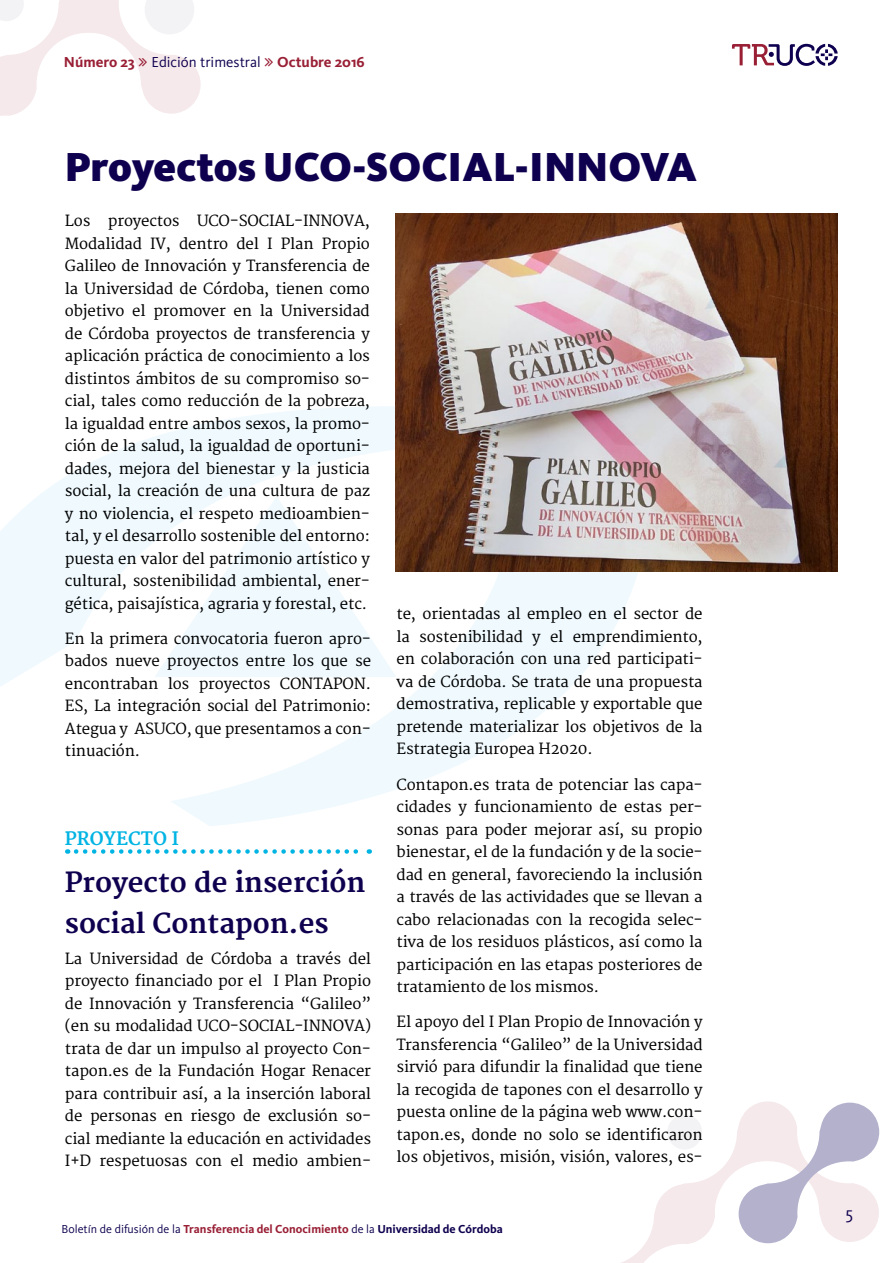
<style>
.page{position:relative;width:893px;height:1263px;background:#fff}
.page>*{position:absolute;margin:0;border:0;box-sizing:border-box;transform-origin:0 0}
.t1{font:900 42px "Kievit OT";color:#0f004f}
.t2{font:700 27px/40.5px "Merriweather";color:#0f004f}
.t3{font:700 18px "Merriweather";color:#00b4e3}
.t4{font:18px "Kievit OT";color:#0f004f}
.t5{font:15px/22.5px "Merriweather";letter-spacing:-.01em;color:#000;text-align:justify}
.t6{font:700 15px "Kievit OT";color:#991f35}
.t7{font:700 12px "Kievit OT";color:#991f35}
.s1{font-weight:400;color:#0f004f}
.s2{color:#0f004f}
</style>
<div class="page">
<svg style="left:0;top:406px;width:642px;height:420px"></svg>
<svg style="left:621px;top:1101px;width:150px;height:162px"></svg>
<svg style="left:739px;top:1102px;width:140px;height:141px"></svg>
<svg style="left:732px;top:44px;width:106px;height:22px"></svg>
<svg style="left:76px;top:849px;width:294px;height:5px"></svg>
<img style="left:395px;top:214px;width:443px;height:357px">
<svg style="left:0;top:0;width:201px;height:116px"></svg>
<p class="t6" style="left:64px;top:53px;width:302px">Número 23 <span class="s1">Edición trimestral</span> Octubre 2016</p>
<h1 class="t1" style="left:65px;top:141px;width:634px">Proyectos UCO-SOCIAL-INNOVA</h1>
<p class="t5" style="left:65px;top:210px;width:307px">Los proyectos UCO-SOCIAL-INNOVA, Modalidad IV, dentro del I Plan Propio Galileo de Innovación y Transferencia de la Universidad de Córdoba, tienen como objetivo el promover en la Universidad de Córdoba proyectos de transferencia y aplicación práctica de conocimiento a los distintos ámbitos de su compromiso so&shy;cial, tales como reducción de la pobreza, la igualdad entre ambos sexos, la promo&shy;ción de la salud, la igualdad de oportuni&shy;dades, mejora del bienestar y la justicia social, la creación de una cultura de paz y no violencia, el respeto medioambien&shy;tal, y el desarrollo sostenible del entorno: puesta en valor del patrimonio artístico y cultural, sostenibilidad ambiental, ener&shy;gética, paisajística, agraria y forestal, etc.</p>
<p class="t5" style="left:65px;top:628px;width:308px">En la primera convocatoria fueron apro&shy;bados nueve proyectos entre los que se encontraban los proyectos CONTAPON.<br>ES, La integración social del Patrimonio:<br>Ategua y ASUCO, que presentamos a con&shy;tinuación.</p>
<p class="t3" style="left:65px;top:828px;width:114px">PROYECTO I</p>
<h2 class="t2" style="left:65px;top:863px;width:302px">Proyecto de inserción social Contapon.es</h2>
<p class="t5" style="left:65px;top:947px;width:308px">La Universidad de Córdoba a través del proyecto financiado por el I Plan Propio de Innovación y Transferencia “Galileo” (en su modalidad UCO-SOCIAL-INNOVA) trata de dar un impulso al proyecto Con&shy;tapon.es de la Fundación Hogar Renacer para contribuir así, a la inserción laboral de personas en riesgo de exclusión so&shy;cial mediante la educación en actividades I+D respetuosas con el medio ambien-</p>
<p class="t5" style="left:397px;top:603px;width:308px">te, orientadas al empleo en el sector de la sostenibilidad y el emprendimiento, en colaboración con una red participati&shy;va de Córdoba. Se trata de una propuesta demostrativa, replicable y exportable que pretende materializar los objetivos de la Estrategia Europea H2020.</p>
<p class="t5" style="left:397px;top:774px;width:308px">Contapon.es trata de potenciar las capa&shy;cidades y funcionamiento de estas per&shy;sonas para poder mejorar así, su propio bienestar, el de la fundación y de la socie&shy;dad en general, favoreciendo la inclusión a través de las actividades que se llevan a cabo relacionadas con la recogida selec&shy;tiva de los residuos plásticos, así como la participación en las etapas posteriores de tratamiento de los mismos.</p>
<p class="t5" style="left:397px;top:1011px;width:308px">El apoyo del I Plan Propio de Innovación y Transferencia “Galileo” de la Universidad sirvió para difundir la finalidad que tiene la recogida de tapones con el desarrollo y puesta online de la página web www.con&shy;tapon.es, donde no solo se identificaron los objetivos, misión, visión, valores, es-</p>
<p class="t7" style="left:62px;top:1222px;width:443px"><span class="s1">Boletín de difusión de la</span> Transferencia del Conocimiento <span class="s1">de la</span> <span class="s2">Universidad de Córdoba</span></p>
<p class="t4" style="left:846px;top:1202px;width:9px">5</p>
</div>
